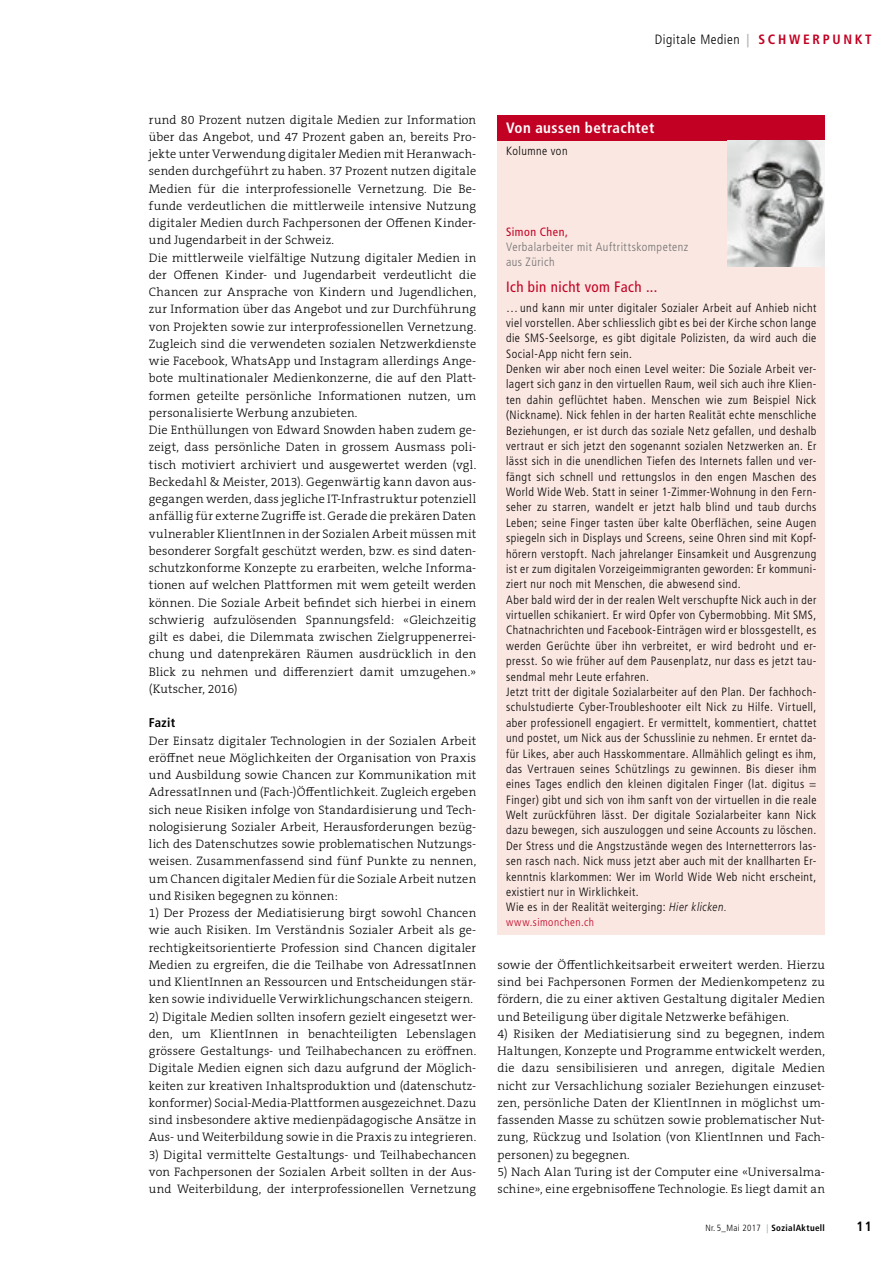
<style>
.page{position:relative;width:893px;height:1263px;background:#fff}
.page>*{position:absolute;margin:0;border:0;box-sizing:border-box;transform-origin:0 0}
.t1{font:condensed 15px "Frutiger";letter-spacing:.025em;color:#c20023}
.t2{font:700 condensed 15px "Frutiger";letter-spacing:.03em;color:#fff}
.t3{font:300 condensed 13.5px "Frutiger";letter-spacing:.04em;color:#000}
.t4{font:700 condensed 13.5px "Frutiger";color:#000}
.t5{font:700 condensed 12.75px "Frutiger";letter-spacing:.025em;color:#000}
.t6{font:300 12.3px/17.2px "The Serif B W3";letter-spacing:.015em;color:#000;text-align:justify}
.t7{font:300 condensed 12px/15.3px "Frutiger";letter-spacing:.04em;color:#000}
.t8{font:300 condensed 12px/15.3px "Frutiger";letter-spacing:.04em;color:#6f7070}
.t9{font:condensed 12px "Frutiger";letter-spacing:.04em;color:#c20023}
.t10{font:300 condensed 11.25px "Frutiger";letter-spacing:.045em;color:#c20023}
.t11{font:700 condensed 9px "Frutiger";letter-spacing:.04em;color:#000}
.s1{font-weight:700;color:#b1b4b4}
.s2{font-weight:700;color:#c20023}
.s3{font-style:italic;font-stretch:normal}
.s4{font-weight:300}
.s5{color:#b1b4b4}
</style>
<div class="page">
<div style="left:497px;top:115px;width:328px;height:819px;background:#fae7e1"></div>
<div style="left:497px;top:115px;width:328px;height:25px;background:#c20023"></div>
<img style="left:727px;top:140px;width:98px;height:126px">
<p class="t3" style="left:655px;top:32px;width:218px">Digitale Medien <span class="s1">|</span> <span class="s2">SCHWERPUNKT</span></p>
<p class="t6" style="left:149px;top:111px;width:329px;text-align:left">rund 80 Prozent nutzen digitale Medien zur Information über das Angebot, und 47 Prozent gaben an, bereits Pro&shy;jekte unter Verwendung digitaler Medien mit Heranwach&shy;senden durchgeführt zu haben. 37 Prozent nutzen digitale Medien für die interprofessionelle Vernetzung. Die Be&shy;funde verdeutlichen die mittlerweile intensive Nutzung digitaler Medien durch Fachpersonen der Offenen Kinder&shy;und Jugendarbeit in der Schweiz.<br>Die mittlerweile vielfältige Nutzung digitaler Medien in der Offenen Kinder- und Jugendarbeit verdeutlicht die Chancen zur Ansprache von Kindern und Jugendlichen, zur Information über das Angebot und zur Durchführung von Projekten sowie zur interprofessionellen Vernetzung.<br>Zugleich sind die verwendeten sozialen Netzwerkdienste wie Facebook, WhatsApp und Instagram allerdings Ange&shy;bote multinationaler Medienkonzerne, die auf den Platt&shy;formen geteilte persönliche Informationen nutzen, um personalisierte Werbung anzubieten.<br>Die Enthüllungen von Edward Snowden haben zudem ge&shy;zeigt, dass persönliche Daten in grossem Ausmass poli&shy;tisch motiviert archiviert und ausgewertet werden (vgl.<br>Beckedahl &amp; Meister, 2013). Gegenwärtig kann davon aus&shy;gegangen werden, dass jegliche IT-Infrastruktur potenziell anfällig für externe Zugriffe ist. Gerade die prekären Daten vulnerabler KlientInnen in der Sozialen Arbeit müssen mit besonderer Sorgfalt geschützt werden, bzw. es sind daten&shy;schutzkonforme Konzepte zu erarbeiten, welche Informa&shy;tionen auf welchen Plattformen mit wem geteilt werden können. Die Soziale Arbeit befindet sich hierbei in einem schwierig aufzulösenden Spannungsfeld: «Gleichzeitig gilt es dabei, die Dilemmata zwischen Zielgruppenerrei&shy;chung und datenprekären Räumen ausdrücklich in den Blick zu nehmen und differenziert damit umzugehen.» (Kutscher, 2016)</p>
<p class="t5" style="left:149px;top:715px;width:28px">Fazit</p>
<p class="t6" style="left:149px;top:732px;width:329px">Der Einsatz digitaler Technologien in der Sozialen Arbeit eröffnet neue Möglichkeiten der Organisation von Praxis und Ausbildung sowie Chancen zur Kommunikation mit AdressatInnen und (Fach-)Öffentlichkeit. Zugleich ergeben sich neue Risiken infolge von Standardisierung und Tech&shy;nologisierung Sozialer Arbeit, Herausforderungen bezüg&shy;lich des Datenschutzes sowie problematischen Nutzungs&shy;weisen. Zusammenfassend sind fünf Punkte zu nennen, um Chancen digitaler Medien für die Soziale Arbeit nutzen und Risiken begegnen zu können:</p>
<p class="t6" style="left:149px;top:904px;width:329px">1) Der Prozess der Mediatisierung birgt sowohl Chancen wie auch Risiken. Im Verständnis Sozialer Arbeit als ge&shy;rechtigkeitsorientierte Profession sind Chancen digitaler Medien zu ergreifen, die die Teilhabe von AdressatInnen und KlientInnen an Ressourcen und Entscheidungen stär&shy;ken sowie individuelle Verwirklichungschancen steigern.</p>
<p class="t6" style="left:149px;top:1008px;width:329px">2) Digitale Medien sollten insofern gezielt eingesetzt wer&shy;den, um KlientInnen in benachteiligten Lebenslagen grössere Gestaltungs- und Teilhabechancen zu eröffnen.<br>Digitale Medien eignen sich dazu aufgrund der Möglich&shy;keiten zur kreativen Inhaltsproduktion und (datenschutz&shy;konformer) Social-Media-Plattformen ausgezeichnet. Dazu sind insbesondere aktive medienpädagogische Ansätze in Aus- und Weiterbildung sowie in die Praxis zu integrieren.</p>
<p class="t6" style="left:149px;top:1146px;width:329px">3) Digital vermittelte Gestaltungs- und Teilhabechancen von Fachpersonen der Sozialen Arbeit sollten in der Aus&shy;und Weiterbildung, der interprofessionellen Vernetzung</p>
<p class="t2" style="left:506px;top:119px;width:150px">Von aussen betrachtet</p>
<p class="t7" style="left:506px;top:144px;width:63px">Kolumne von</p>
<p class="t9" style="left:506px;top:225px;width:63px">Simon Chen,</p>
<p class="t8" style="left:506px;top:239px;width:184px">Verbalarbeiter mit Auftrittskompetenz aus Zürich</p>
<p class="t1" style="left:506px;top:278px;width:153px">Ich bin nicht vom Fach ...</p>
<p class="t7" style="left:506px;top:300px;width:312px">… und kann mir unter digitaler Sozialer Arbeit auf Anhieb nicht viel vorstellen. Aber schliesslich gibt es bei der Kirche schon lange die SMS-Seelsorge, es gibt digitale Polizisten, da wird auch die Social-App nicht fern sein.<br>Denken wir aber noch einen Level weiter: Die Soziale Arbeit ver&shy;lagert sich ganz in den virtuellen Raum, weil sich auch ihre Klien&shy;ten dahin geflüchtet haben. Menschen wie zum Beispiel Nick (Nickname). Nick fehlen in der harten Realität echte menschliche Beziehungen, er ist durch das soziale Netz gefallen, und deshalb vertraut er sich jetzt den sogenannt sozialen Netzwerken an. Er lässt sich in die unendlichen Tiefen des Internets fallen und ver&shy;fängt sich schnell und rettungslos in den engen Maschen des World Wide Web. Statt in seiner 1-Zimmer-Wohnung in den Fern&shy;seher zu starren, wandelt er jetzt halb blind und taub durchs Leben; seine Finger tasten über kalte Oberflächen, seine Augen spiegeln sich in Displays und Screens, seine Ohren sind mit Kopf&shy;hörern verstopft. Nach jahrelanger Einsamkeit und Ausgrenzung ist er zum digitalen Vorzeigeimmigranten geworden: Er kommuni&shy;ziert nur noch mit Menschen, die abwesend sind.<br>Aber bald wird der in der realen Welt verschupfte Nick auch in der virtuellen schikaniert. Er wird Opfer von Cybermobbing. Mit SMS, Chatnachrichten und Facebook-Einträgen wird er blossgestellt, es werden Gerüchte über ihn verbreitet, er wird bedroht und er&shy;presst. So wie früher auf dem Pausenplatz, nur dass es jetzt tau&shy;sendmal mehr Leute erfahren.<br>Jetzt tritt der digitale Sozialarbeiter auf den Plan. Der fachhoch&shy;schulstudierte Cyber-Troubleshooter eilt Nick zu Hilfe. Virtuell, aber professionell engagiert. Er vermittelt, kommentiert, chattet und postet, um Nick aus der Schusslinie zu nehmen. Er erntet da&shy;für Likes, aber auch Hasskommentare. Allmählich gelingt es ihm, das Vertrauen seines Schützlings zu gewinnen. Bis dieser ihm eines Tages endlich den kleinen digitalen Finger (lat. digitus = Finger) gibt und sich von ihm sanft von der virtuellen in die reale Welt zurückführen lässt. Der digitale Sozialarbeiter kann Nick dazu bewegen, sich auszuloggen und seine Accounts zu löschen.<br>Der Stress und die Angstzustände wegen des Internetterrors las&shy;sen rasch nach. Nick muss jetzt aber auch mit der knallharten Er&shy;kenntnis klarkommen: Wer im World Wide Web nicht erscheint, existiert nur in Wirklichkeit.<br>Wie es in der Realität weiterging: <span class="s3">Hier klicken.</span></p>
<p class="t10" style="left:506px;top:916px;width:89px">www.simonchen.ch</p>
<p class="t6" style="left:497px;top:956px;width:329px">sowie der Öffentlichkeitsarbeit erweitert werden. Hierzu sind bei Fachpersonen Formen der Medienkompetenz zu fördern, die zu einer aktiven Gestaltung digitaler Medien und Beteiligung über digitale Netzwerke befähigen.</p>
<p class="t6" style="left:497px;top:1025px;width:329px">4) Risiken der Mediatisierung sind zu begegnen, indem Haltungen, Konzepte und Programme entwickelt werden, die dazu sensibilisieren und anregen, digitale Medien nicht zur Versachlichung sozialer Beziehungen einzuset&shy;zen, persönliche Daten der KlientInnen in möglichst um&shy;fassenden Masse zu schützen sowie problematischer Nut&shy;zung, Rückzug und Isolation (von KlientInnen und Fach&shy;personen) zu begegnen.</p>
<p class="t6" style="left:497px;top:1163px;width:329px">5) Nach Alan Turing ist der Computer eine «Universalma&shy;schine», eine ergebnisoffene Technologie. Es liegt damit an</p>
<p class="t11" style="left:705px;top:1222px;width:121px"><span class="s4">Nr. 5_Mai 2017</span> <span class="s5">|</span> SozialAktuell</p>
<p class="t4" style="left:856px;top:1218px;width:17px">11</p>
</div>
